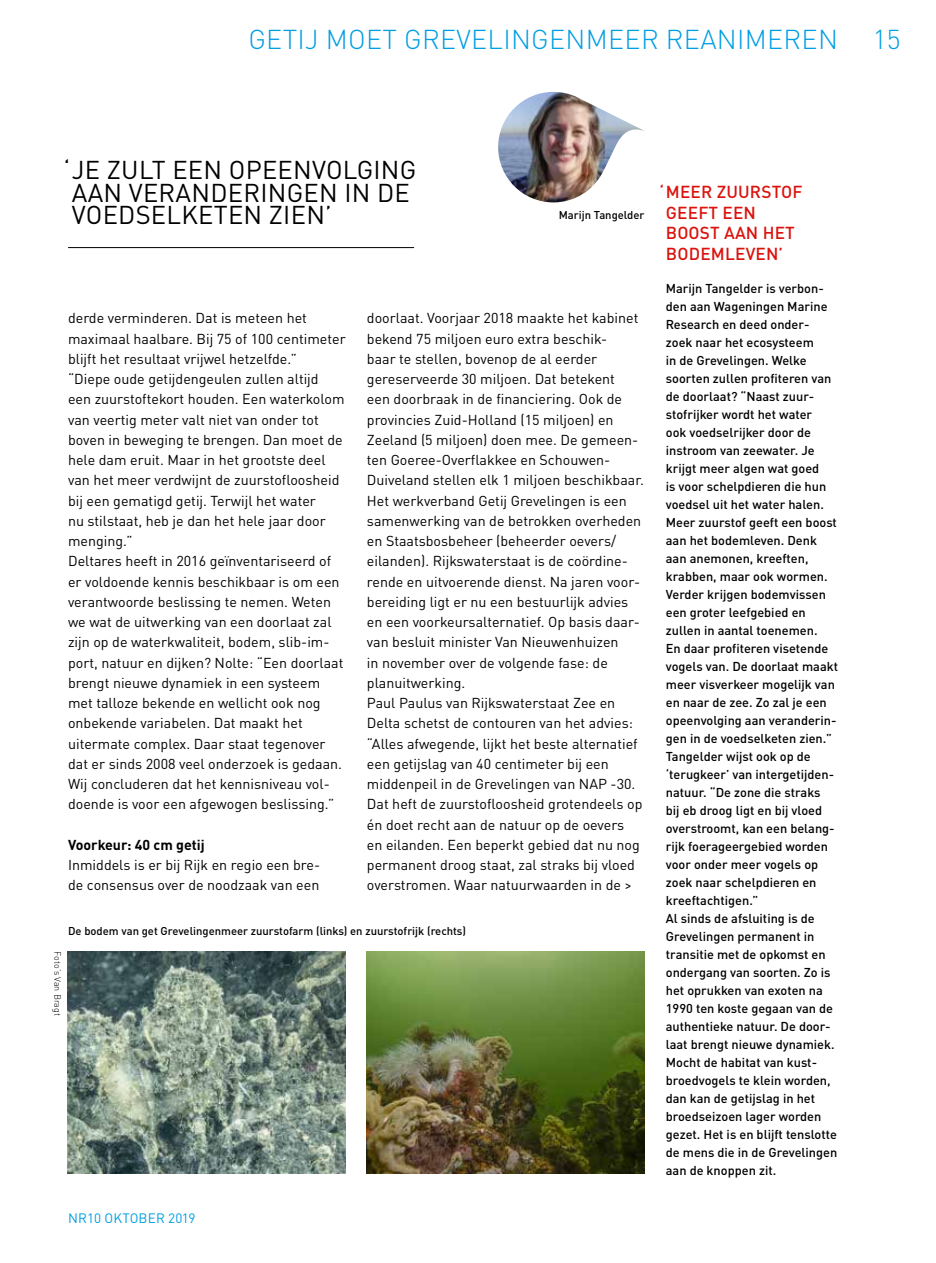
<style>
.page{position:relative;width:936px;height:1263px;background:#fff}
.page>*{position:absolute;margin:0;border:0;box-sizing:border-box;transform-origin:0 0}
.t1{font:300 27px "DIN Pro";letter-spacing:.01em;color:#009ee3}
.t2{font:25.5px/22.5px "DIN Pro";letter-spacing:.01em;color:#000}
.t3{font:500 17.25px/20.5px "DIN Pro";letter-spacing:.01em;color:#db130e}
.t4{font:14.25px/20.2px "DIN Pro";color:#000}
.t5{font:700 14.25px "DIN Pro";color:#000}
.t6{font:13.5px "DIN Pro";letter-spacing:.01em;color:#009ee3}
.t7{font:500 12.75px/18px "DIN Pro";color:#000}
.t8{font:500 11.25px "DIN Pro";color:#000}
.t9{font:300 9px "DIN Pro";color:#000}
</style>
<div class="page">
<hr style="left:68px;top:247px;width:346px;height:1px;background:#000">
<img style="left:498px;top:92px;width:146px;height:110px">
<img style="left:68px;top:951px;width:277px;height:223px">
<img style="left:367px;top:951px;width:277px;height:223px">
<h1 class="t1" style="left:248px;top:18px;width:591px">GETIJ MOET GREVELINGENMEER REANIMEREN</h1>
<h1 class="t1" style="left:872px;top:18px;width:29px">15</h1>
<h2 class="t2" style="left:72px;top:157px;width:346px;text-indent:-8px">‘JE ZULT EEN OPEENVOLGING<br>AAN VERANDERINGEN IN DE<br>VOEDSELKETEN ZIEN’</h2>
<p class="t8" style="left:558px;top:206px;width:87px">Marijn Tangelder</p>
<p class="t4" style="left:68px;top:307px;width:279px">derde verminderen. Dat is meteen het maximaal haalbare. Bij 75 of 100 centimeter blijft het resultaat vrijwel hetzelfde.”<br>“Diepe oude getijdengeulen zullen altijd<br>een zuurstoftekort houden. Een waterkolom van veertig meter valt niet van onder tot boven in beweging te brengen. Dan moet de hele dam eruit. Maar in het grootste deel van het meer verdwijnt de zuurstofloosheid bij een gematigd getij. Terwijl het water<br>nu stilstaat, heb je dan het hele jaar door menging.”<br>Deltares heeft in 2016 geïnventariseerd of er voldoende kennis beschikbaar is om een verantwoorde beslissing te nemen. Weten we wat de uitwerking van een doorlaat zal zijn op de waterkwaliteit, bodem, slib-im&shy;port, natuur en dijken? Nolte: “Een doorlaat brengt nieuwe dynamiek in een systeem met talloze bekende en wellicht ook nog onbekende variabelen. Dat maakt het uitermate complex. Daar staat tegenover dat er sinds 2008 veel onderzoek is gedaan.<br>Wij concluderen dat het kennisniveau vol&shy;doende is voor een afgewogen beslissing.”</p>
<p class="t5" style="left:68px;top:833px;width:138px">Voorkeur: 40 cm getij</p>
<p class="t4" style="left:68px;top:853px;width:253px">Inmiddels is er bij Rijk en regio een bre&shy;de consensus over de noodzaak van een</p>
<p class="t4" style="left:367px;top:307px;width:279px">doorlaat. Voorjaar 2018 maakte het kabinet bekend 75 miljoen euro extra beschik-<br>baar te stellen, bovenop de al eerder gereserveerde 30 miljoen. Dat betekent<br>een doorbraak in de financiering. Ook de provincies Zuid-Holland (15 miljoen) en Zeeland (5 miljoen) doen mee. De gemeen&shy;ten Goeree-Overflakkee en Schouwen-Duiveland stellen elk 1 miljoen beschikbaar.<br>Het werkverband Getij Grevelingen is een samenwerking van de betrokken overheden en Staatsbosbeheer (beheerder oevers/ eilanden). Rijkswaterstaat is de coördine&shy;rende en uitvoerende dienst. Na jaren voor&shy;bereiding ligt er nu een bestuurlijk advies en een voorkeursalternatief. Op basis daar&shy;van besluit minister Van Nieuwenhuizen<br>in november over de volgende fase: de planuitwerking.<br>Paul Paulus van Rijkswaterstaat Zee en Delta schetst de contouren van het advies: “Alles afwegende, lijkt het beste alternatief een getijslag van 40 centimeter bij een middenpeil in de Grevelingen van NAP -30.<br>Dat heft de zuurstofloosheid grotendeels op én doet recht aan de natuur op de oevers<br>en eilanden. Een beperkt gebied dat nu nog permanent droog staat, zal straks bij vloed overstromen. Waar natuurwaarden in de &gt;</p>
<p class="t9" style="left:65px;top:951px;width:66px;rotate:90deg">Foto’s Van Bragt</p>
<p class="t8" style="left:68px;top:922px;width:399px">De bodem van get Grevelingenmeer zuurstofarm (links) en zuurstofrijk (rechts)</p>
<p class="t6" style="left:68px;top:1208px;width:129px">NR10 OKTOBER 2019</p>
<p class="t3" style="left:666px;top:179px;width:138px;text-indent:-6px">‘MEER ZUURSTOF<br>GEEFT EEN<br>BOOST AAN HET<br>BODEMLEVEN’</p>
<p class="t7" style="left:665px;top:278px;width:174px">Marijn Tangelder is verbon&shy;den aan Wageningen Marine<br>Research en deed onder&shy;zoek naar het ecosysteem<br>in de Grevelingen. Welke soorten zullen profiteren van de doorlaat? “Naast zuur&shy;stofrijker wordt het water<br>ook voedselrijker door de instroom van zeewater. Je krijgt meer algen wat goed<br>is voor schelpdieren die hun voedsel uit het water halen.<br>Meer zuurstof geeft een boost aan het bodemleven. Denk aan anemonen, kreeften, krabben, maar ook wormen.<br>Verder krijgen bodemvissen een groter leefgebied en zullen in aantal toenemen.<br>En daar profiteren visetende vogels van. De doorlaat maakt meer visverkeer mogelijk van en naar de zee. Zo zal je een opeenvolging aan veranderin&shy;gen in de voedselketen zien.”<br>Tangelder wijst ook op de ‘terugkeer’ van intergetijden&shy;natuur. “De zone die straks<br>bij eb droog ligt en bij vloed overstroomt, kan een belang&shy;rijk foerageergebied worden voor onder meer vogels op zoek naar schelpdieren en kreeftachtigen.”<br>Al sinds de afsluiting is de<br>Grevelingen permanent in transitie met de opkomst en ondergang van soorten. Zo is het oprukken van exoten na<br>1990 ten koste gegaan van de authentieke natuur. De door&shy;laat brengt nieuwe dynamiek.<br>Mocht de habitat van kust&shy;broedvogels te klein worden, dan kan de getijslag in het broedseizoen lager worden gezet. Het is en blijft tenslotte de mens die in de Grevelingen aan de knoppen zit.</p>
</div>
